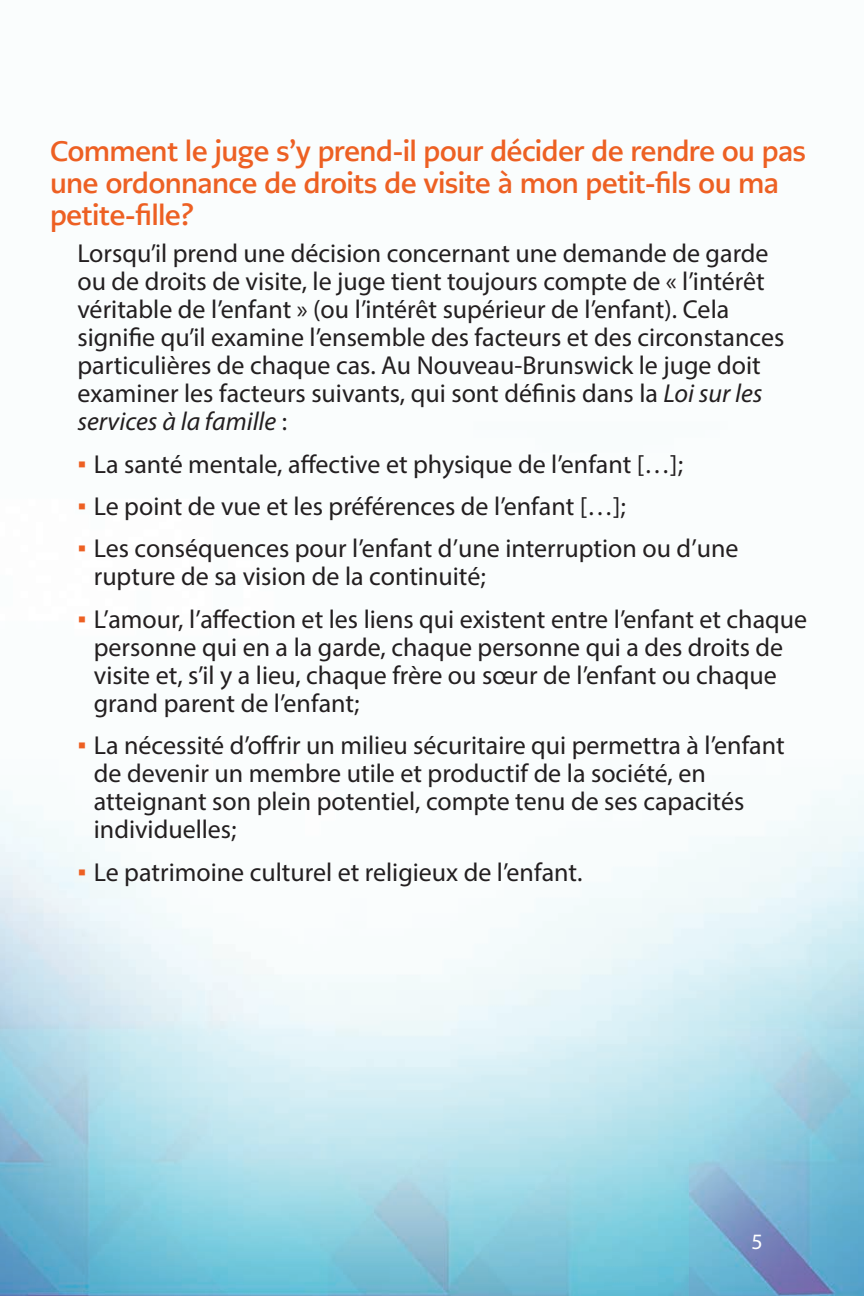
<style>
.page{position:relative;width:864px;height:1296px;background:#fff}
.page>*{position:absolute;margin:0;border:0;box-sizing:border-box;transform-origin:0 0}
.large_head_lines{font:700 28px/32px "PMN Caecilia Sans Head";color:#ed6023}
.points{font:26px/28px "Myriad Pro";color:#231f20}
.t1{font:22px "Myriad Pro";color:#fff}
.s1{font-style:italic}
.s2{font-family:"Arial";color:#ed6023}
</style>
<div class="page">
<img style="left:0;top:775px;width:864px;height:521px">
<p class="large_head_lines" style="left:50px;top:135px;width:757px">Comment le juge s’y prend-il pour décider de rendre ou pas une ordonnance de droits de visite à mon petit-fils ou ma petite-fille?</p>
<p class="points" style="left:77px;top:239px;width:708px">Lorsqu’il prend une décision concernant une demande de garde ou de droits de visite, le juge tient toujours compte de « l’intérêt véritable de l’enfant » (ou l’intérêt supérieur de l’enfant). Cela signifie qu’il examine l’ensemble des facteurs et des circonstances particulières de chaque cas. Au Nouveau-Brunswick le juge doit examiner les facteurs suivants, qui sont définis dans la <span class="s1">Loi sur les services à la famille</span> :</p>
<p class="points" style="left:77px;top:449px;width:607px"><span class="s2">▪</span> La santé mentale, affective et physique de l’enfant […];</p>
<p class="points" style="left:77px;top:492px;width:550px"><span class="s2">▪</span> Le point de vue et les préférences de l’enfant […];</p>
<p class="points" style="left:94px;top:534px;width:646px;text-indent:-16px"><span class="s2">▪</span> Les conséquences pour l’enfant d’une interruption ou d’une rupture de sa vision de la continuité;</p>
<p class="points" style="left:94px;top:605px;width:715px;text-indent:-16px"><span class="s2">▪</span> L’amour, l’affection et les liens qui existent entre l’enfant et chaque personne qui en a la garde, chaque personne qui a des droits de visite et, s’il y a lieu, chaque frère ou sœur de l’enfant ou chaque grand parent de l’enfant;</p>
<p class="points" style="left:94px;top:731px;width:692px;text-indent:-16px"><span class="s2">▪</span> La nécessité d’offrir un milieu sécuritaire qui permettra à l’enfant de devenir un membre utile et productif de la société, en atteignant son plein potentiel, compte tenu de ses capacités individuelles;</p>
<p class="points" style="left:77px;top:857px;width:507px"><span class="s2">▪</span> Le patrimoine culturel et religieux de l’enfant.</p>
<p class="t1" style="left:752px;top:1228px;width:13px">5</p>
</div>
